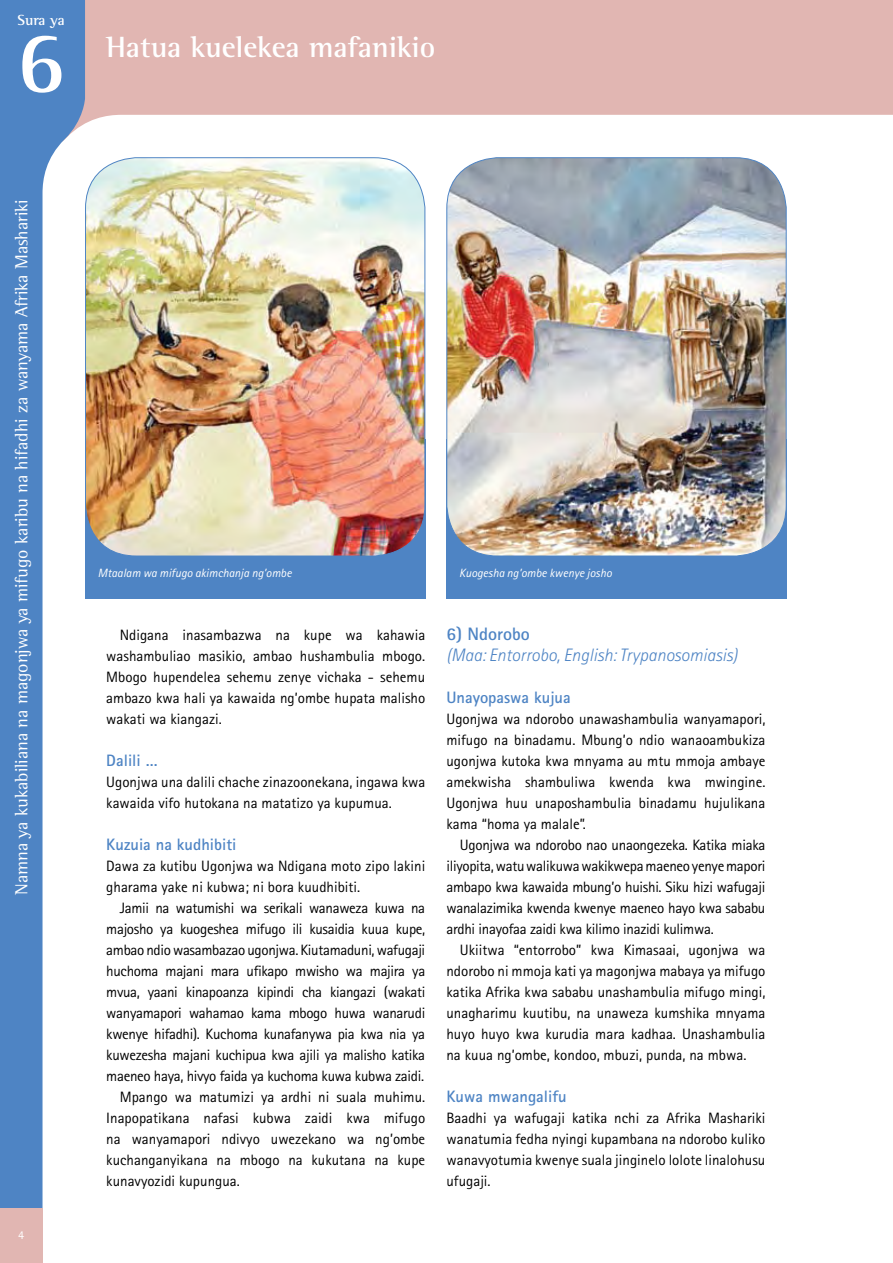
<style>
.page{position:relative;width:893px;height:1263px;background:#fff}
.page>*{position:absolute;margin:0;border:0;box-sizing:border-box;transform-origin:0 0}
.t1{font:700 90px "Rotis Serif";color:#fff}
.t2{font:700 30px "Rotis Semi Serif";color:#fff}
.t3{font:18px "Rotis Semi Serif";color:#fff}
.t4{font:italic 300 18px "Rotis Sans Serif";color:#4e84c4}
.t5{font:700 18px "Rotis Sans Serif";color:#4e84c4}
.t6{font:700 16.5px "Rotis Sans Serif";color:#4e84c4}
.t7{font:15px/21px "Rotis Sans Serif";color:#000;text-align:justify}
.t8{font:15px "Rotis Sans Serif";letter-spacing:-.02em;color:#000}
.t9{font:700 15px "Rotis Semi Serif";letter-spacing:-.01em;color:#fff}
.t10{font:italic 12px "Rotis Sans Serif";color:#fff}
.t11{font:12px "Rotis Sans Serif";color:#fff}
</style>
<div class="page">
<svg style="left:85px;top:0;width:807px;height:124px;background:#e3bbb7"></svg>
<svg style="left:0;top:0;width:85px;height:1208px;fill:#4e84c4"></svg>
<div style="left:0;top:1208px;width:43px;height:55px;background:#e1b6b2"></div>
<svg style="left:892px;top:0;width:1px;height:115px"></svg>
<div style="left:446px;top:439px;width:341px;height:159px;background:#4e84c4"></div>
<img style="left:447px;top:158px;width:338px;height:397px">
<div style="left:85px;top:439px;width:340px;height:159px;background:#4e84c4"></div>
<img style="left:86px;top:158px;width:339px;height:397px">
<p class="t9" style="left:18px;top:11px;width:49px">Sura ya</p>
<h1 class="t1" style="left:16px;top:9px;width:52px">6</h1>
<h2 class="t2" style="left:106px;top:29px;width:331px">Hatua kuelekea mafanikio</h2>
<p class="t3" style="left:11px;top:895px;width:697px;rotate:-90deg">Namna ya kukabiliana na magonjwa ya mifugo karibu na hifadhi za wanyama Afrika Mashariki</p>
<p class="t11" style="left:18px;top:1228px;width:7px">4</p>
<p class="t10" style="left:98px;top:566px;width:195px">Mtaalam wa mifugo akimchanja ng’ombe</p>
<p class="t10" style="left:459px;top:566px;width:154px">Kuogesha ng’ombe kwenye josho</p>
<p class="t7" style="left:106px;top:625px;width:320px;text-indent:14px">Ndigana inasambazwa na kupe wa kahawia washambuliao masikio, ambao hushambulia mbogo.<br>Mbogo hupendelea sehemu zenye vichaka - sehemu ambazo kwa hali ya kawaida ng’ombe hupata malisho wakati wa kiangazi.</p>
<p class="t6" style="left:106px;top:750px;width:53px">Dalili …</p>
<p class="t7" style="left:106px;top:772px;width:320px">Ugonjwa una dalili chache zinazoonekana, ingawa kwa kawaida vifo hutokana na matatizo ya kupumua.</p>
<p class="t6" style="left:106px;top:834px;width:132px">Kuzuia na kudhibiti</p>
<p class="t7" style="left:106px;top:856px;width:320px">Dawa za kutibu Ugonjwa wa Ndigana moto zipo lakini gharama yake ni kubwa; ni bora kuudhibiti.</p>
<p class="t8" style="left:120px;top:899px;width:307px">Jamii na watumishi wa serikali wanaweza kuwa na</p>
<p class="t8" style="left:106px;top:920px;width:320px">majosho ya kuogeshea mifugo ili kusaidia kuua kupe,</p>
<p class="t8" style="left:106px;top:941px;width:320px">ambao ndio wasambazao ugonjwa. Kiutamaduni, wafugaji</p>
<p class="t8" style="left:106px;top:962px;width:320px">huchoma majani mara ufikapo mwisho wa majira ya</p>
<p class="t8" style="left:106px;top:983px;width:320px">mvua, yaani kinapoanza kipindi cha kiangazi (wakati</p>
<p class="t8" style="left:106px;top:1004px;width:320px">wanyamapori wahamao kama mbogo huwa wanarudi</p>
<p class="t8" style="left:106px;top:1025px;width:320px">kwenye hifadhi). Kuchoma kunafanywa pia kwa nia ya</p>
<p class="t8" style="left:106px;top:1046px;width:320px">kuwezesha majani kuchipua kwa ajili ya malisho katika</p>
<p class="t8" style="left:106px;top:1067px;width:319px">maeneo haya, hivyo faida ya kuchoma kuwa kubwa zaidi.</p>
<p class="t7" style="left:120px;top:1087px;width:307px">Mpango wa matumizi ya ardhi ni suala muhimu.</p>
<p class="t7" style="left:106px;top:1108px;width:320px">Inapopatikana nafasi kubwa zaidi kwa mifugo</p>
<p class="t7" style="left:106px;top:1129px;width:320px">na wanyamapori ndivyo uwezekano wa ng’ombe</p>
<p class="t7" style="left:106px;top:1150px;width:320px">kuchanganyikana na mbogo na kukutana na kupe</p>
<p class="t7" style="left:106px;top:1171px;width:135px">kunavyozidi kupungua.</p>
<p class="t5" style="left:446px;top:623px;width:85px">6) Ndorobo</p>
<p class="t4" style="left:446px;top:645px;width:293px">(Maa: Entorrobo, English: Trypanosomiasis)</p>
<p class="t6" style="left:446px;top:687px;width:126px">Unayopaswa kujua</p>
<p class="t7" style="left:446px;top:709px;width:320px">Ugonjwa wa ndorobo unawashambulia wanyamapori, mifugo na binadamu. Mbung’o ndio wanaoambukiza ugonjwa kutoka kwa mnyama au mtu mmoja ambaye amekwisha shambuliwa kwenda kwa mwingine.<br>Ugonjwa huu unaposhambulia binadamu hujulikana kama “homa ya malale”.</p>
<p class="t7" style="left:446px;top:835px;width:320px;text-indent:14px">Ugonjwa wa ndorobo nao unaongezeka. Katika miaka iliyopita, watu walikuwa wakikwepa maeneo yenye mapori ambapo kwa kawaida mbung’o huishi. Siku hizi wafugaji wanalazimika kwenda kwenye maeneo hayo kwa sababu ardhi inayofaa zaidi kwa kilimo inazidi kulimwa.</p>
<p class="t7" style="left:446px;top:940px;width:320px;text-indent:14px">Ukiitwa “entorrobo” kwa Kimasaai, ugonjwa wa ndorobo ni mmoja kati ya magonjwa mabaya ya mifugo katika Afrika kwa sababu unashambulia mifugo mingi, unagharimu kuutibu, na unaweza kumshika mnyama huyo huyo kwa kurudia mara kadhaa. Unashambulia na kuua ng’ombe, kondoo, mbuzi, punda, na mbwa.</p>
<p class="t6" style="left:446px;top:1086px;width:122px">Kuwa mwangalifu</p>
<p class="t7" style="left:446px;top:1108px;width:320px">Baadhi ya wafugaji katika nchi za Afrika Mashariki wanatumia fedha nyingi kupambana na ndorobo kuliko wanavyotumia kwenye suala jinginelo lolote linalohusu ufugaji.</p>
</div>
